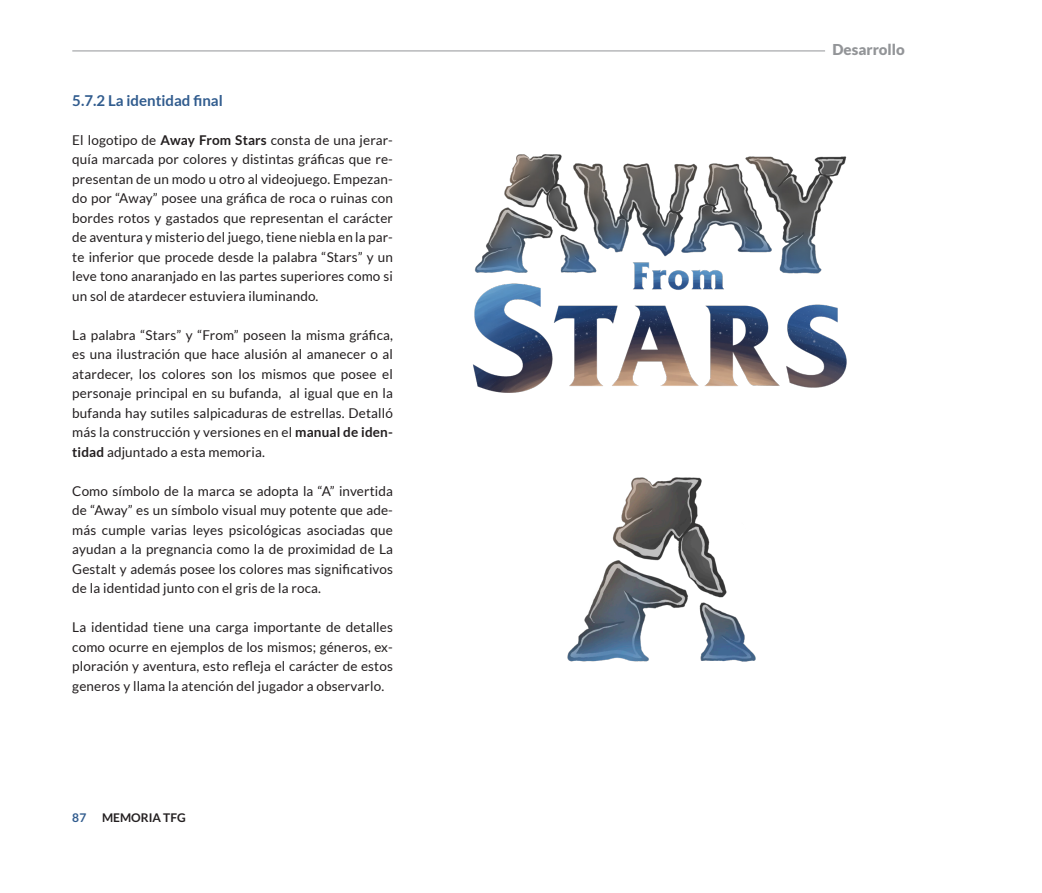
<style>
.page{position:relative;width:1042px;height:893px;background:#fff}
.page>*{position:absolute;margin:0;border:0;box-sizing:border-box;transform-origin:0 0}
.Cuerpo_General{font:700 15px "Lato";color:#315c8e}
.t1{font:900 15px "Lato";color:#939598}
.Cuerpo_General-2{font:13.5px/19.5px "Lato";letter-spacing:.01em;color:#231f20;text-align:justify}
.t2{font:700 12px "Lato";color:#231f20}
.t3{font:700 12px "Lato";color:#315c8e}
.s1{font-weight:700}
</style>
<div class="page">
<hr style="left:72px;top:51px;width:753px;height:1px;background:#939598">
<img style="left:473px;top:154px;width:374px;height:239px">
<img style="left:567px;top:477px;width:189px;height:185px">
<p class="Cuerpo_General" style="left:72px;top:92px;width:152px">5.7.2 La identidad final</p>
<p class="Cuerpo_General-2" style="left:72px;top:130px;width:322px">El logotipo de <span class="s1">Away From Stars</span> consta de una jerar&shy;quía marcada por colores y distintas gráficas que re&shy;presentan de un modo u otro al videojuego. Empezan&shy;do por “Away” posee una gráfica de roca o ruinas con bordes rotos y gastados que representan el carácter de aventura y misterio del juego, tiene niebla en la par&shy;te inferior que procede desde la palabra “Stars” y un leve tono anaranjado en las partes superiores como si un sol de atardecer estuviera iluminando.</p>
<p class="Cuerpo_General-2" style="left:72px;top:325px;width:322px">La palabra “Stars” y “From” poseen la misma gráfica, es una ilustración que hace alusión al amanecer o al atardecer, los colores son los mismos que posee el personaje principal en su bufanda, al igual que en la bufanda hay sutiles salpicaduras de estrellas. Detalló más la construcción y versiones en el <span class="s1">manual de iden&shy;tidad</span> adjuntado a esta memoria.</p>
<p class="Cuerpo_General-2" style="left:72px;top:481px;width:322px">Como símbolo de la marca se adopta la “A” invertida de “Away” es un símbolo visual muy potente que ade&shy;más cumple varias leyes psicológicas asociadas que ayudan a la pregnancia como la de proximidad de La Gestalt y además posee los colores mas significativos de la identidad junto con el gris de la roca.</p>
<p class="Cuerpo_General-2" style="left:72px;top:617px;width:322px">La identidad tiene una carga importante de detalles como ocurre en ejemplos de los mismos; géneros, ex&shy;ploración y aventura, esto refleja el carácter de estos generos y llama la atención del jugador a observarlo.</p>
<p class="t3" style="left:72px;top:811px;width:16px">87</p>
<p class="t2" style="left:102px;top:811px;width:85px">MEMORIA TFG</p>
<p class="t1" style="left:832px;top:40px;width:74px">Desarrollo</p>
</div>
